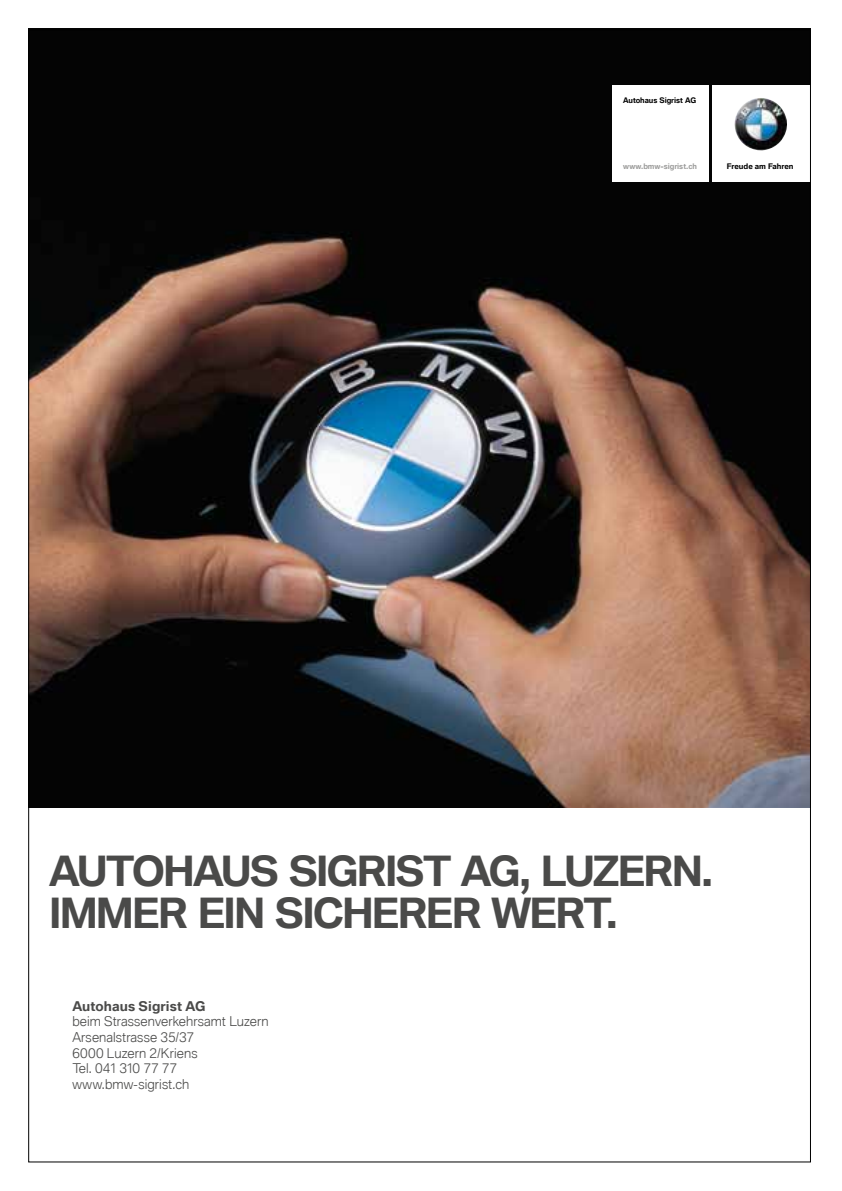
<style>
.page{position:relative;width:842px;height:1191px;background:#fff}
.page>*{position:absolute;margin:0;border:0;box-sizing:border-box;transform-origin:0 0}
.t1{font:700 40.4px/41.8px "BMW Type Global Pro";letter-spacing:-.045em;color:#4a4a49}
.t2{font:300 13px/15.6px "BMW Type Global Pro";letter-spacing:.005em;color:#4a4a49}
.t3{font:700 13px "BMW Type Global Pro";letter-spacing:.005em;color:#4a4a49}
.t4{font:700 7.4px "BMW Type Global Pro";letter-spacing:-.005em;color:#000}
.t5{font:700 7.4px "BMW Type Global Pro";color:#9d9d9c}
</style>
<div class="page">
<img style="left:30px;top:31px;width:779px;height:776px">
<div style="left:612px;top:85px;width:96px;height:96px;background:#fff"></div>
<div style="left:712px;top:85px;width:98px;height:96px;background:#fff"></div>
<img style="left:734px;top:98px;width:53px;height:53px">
<p class="t4" style="left:623px;top:96px;width:74px">Autohaus sigrist Ag</p>
<p class="t5" style="left:623px;top:162px;width:75px">www.bmw-sigrist.ch</p>
<p class="t4" style="left:727px;top:162px;width:68px">Freude am Fahren</p>
<h1 class="t1" style="left:49px;top:851px;width:666px">AutohAus sigrist Ag, Luzern. immer ein sicherer Wert.</h1>
<p class="t3" style="left:72px;top:998px;width:135px">Autohaus sigrist Ag</p>
<p class="t2" style="left:72px;top:1014px;width:198px">beim Strassenverkehrsamt Luzern<br>Arsenalstrasse 35/37<br>6000 Luzern 2/Kriens<br>Tel. 041 310 77 77 www.bmw-sigrist.ch</p>
</div>
